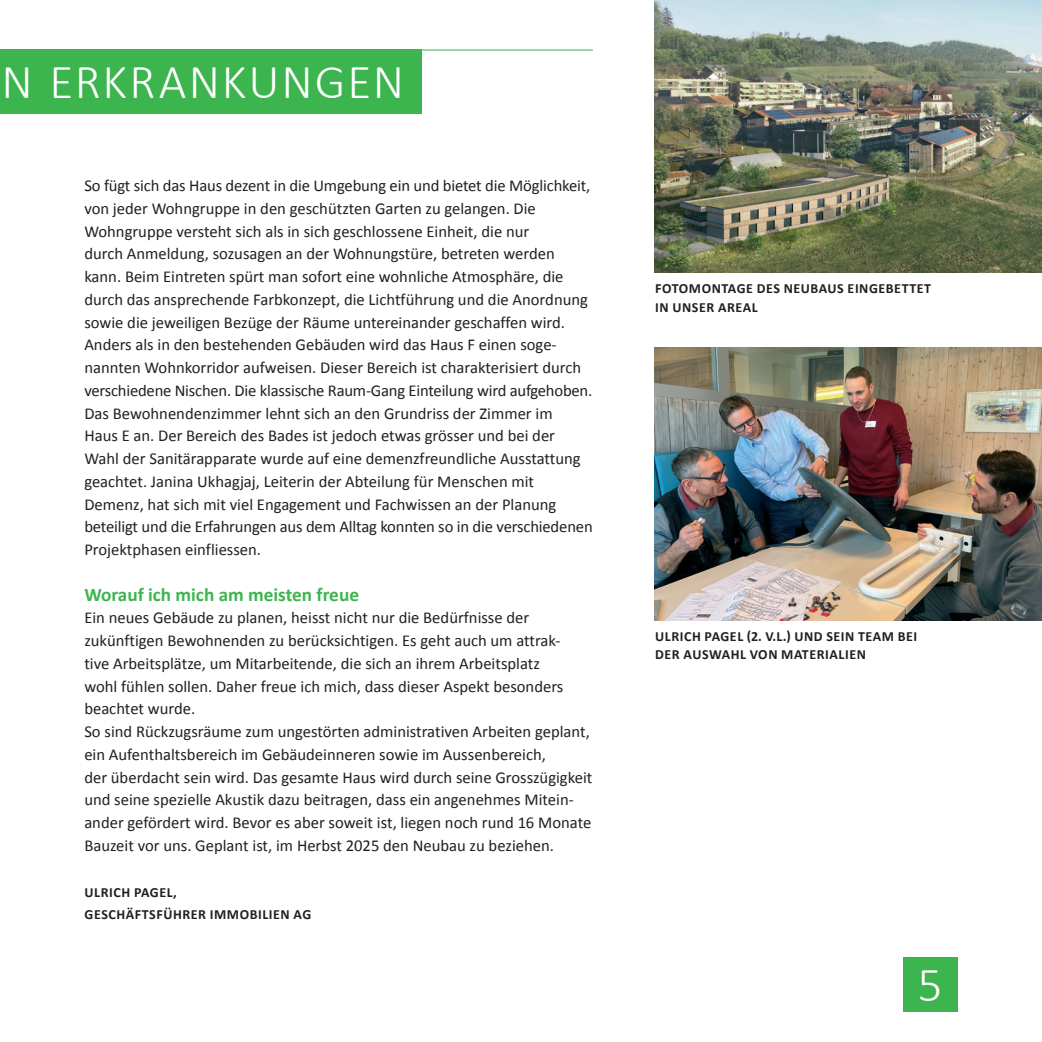
<style>
.page{position:relative;width:1042px;height:1042px;background:#fff}
.page>*{position:absolute;margin:0;border:0;box-sizing:border-box;transform-origin:0 0}
.t1{font:300 49px "Calibri";letter-spacing:.04em;color:#fff}
.t2{font:700 19.25px "Calibri";color:#3cb54e}
.t3{font:16.62px/22.8px "Calibri";color:#231f20}
.t4{font:700 14px/18.4px "Calibri";letter-spacing:.04em;color:#231f20}
</style>
<div class="page">
<div style="left:903px;top:957px;width:54px;height:55px;background:#3cb54e"></div>
<img style="left:655px;top:0;width:387px;height:273px">
<img style="left:655px;top:347px;width:387px;height:273px">
<div style="left:0;top:50px;width:422px;height:64px;background:#3cb54e"></div>
<hr style="left:0;top:50px;width:593px;height:1px;background:#3cb54e">
<h1 class="t1" style="left:1px;top:51px;width:404px">N ERKRANKUNGEN</h1>
<p class="t3" style="left:84px;top:174px;width:510px">So fügt sich das Haus dezent in die Umgebung ein und bietet die Möglichkeit, von jeder Wohngruppe in den geschützten Garten zu gelangen. Die Wohngruppe versteht sich als in sich geschlossene Einheit, die nur<br>durch Anmeldung, sozusagen an der Wohnungstüre, betreten werden kann. Beim Eintreten spürt man sofort eine wohnliche Atmosphäre, die durch das ansprechende Farbkonzept, die Lichtführung und die Anordnung sowie die jeweiligen Bezüge der Räume untereinander geschaffen wird.<br>Anders als in den bestehenden Gebäuden wird das Haus F einen soge&shy;nannten Wohnkorridor aufweisen. Dieser Bereich ist charakterisiert durch verschiedene Nischen. Die klassische Raum-Gang Einteilung wird aufgehoben.<br>Das Bewohnendenzimmer lehnt sich an den Grundriss der Zimmer im<br>Haus E an. Der Bereich des Bades ist jedoch etwas grösser und bei der Wahl der Sanitärapparate wurde auf eine demenzfreundliche Ausstattung geachtet. Janina Ukhagjaj, Leiterin der Abteilung für Menschen mit Demenz, hat sich mit viel Engagement und Fachwissen an der Planung beteiligt und die Erfahrungen aus dem Alltag konnten so in die verschiedenen Projektphasen einfliessen.</p>
<p class="t2" style="left:84px;top:582px;width:276px">Worauf ich mich am meisten freue</p>
<p class="t3" style="left:84px;top:606px;width:510px">Ein neues Gebäude zu planen, heisst nicht nur die Bedürfnisse der zukünftigen Bewohnenden zu berücksichtigen. Es geht auch um attrak-<br>tive Arbeitsplätze, um Mitarbeitende, die sich an ihrem Arbeitsplatz<br>wohl fühlen sollen. Daher freue ich mich, dass dieser Aspekt besonders beachtet wurde.<br>So sind Rückzugsräume zum ungestörten administrativen Arbeiten geplant, ein Aufenthaltsbereich im Gebäudeinneren sowie im Aussenbereich,<br>der überdacht sein wird. Das gesamte Haus wird durch seine Grosszügigkeit und seine spezielle Akustik dazu beitragen, dass ein angenehmes Mitein&shy;ander gefördert wird. Bevor es aber soweit ist, liegen noch rund 16 Monate Bauzeit vor uns. Geplant ist, im Herbst 2025 den Neubau zu beziehen.</p>
<p class="t4" style="left:85px;top:880px;width:228px;line-height:22.8px">ULRICH PAGEL,<br>GESCHÄFTSFÜHRER IMMOBILIEN AG</p>
<p class="t4" style="left:655px;top:279px;width:277px">FOTOMONTAGE DES NEUBAUS EINGEBETTET<br>IN UNSER AREAL</p>
<p class="t4" style="left:655px;top:627px;width:264px">ULRICH PAGEL (2. V.L.) UND SEIN TEAM BEI<br>DER AUSWAHL VON MATERIALIEN</p>
<h1 class="t1" style="left:918px;top:954px;width:26px">5</h1>
</div>
